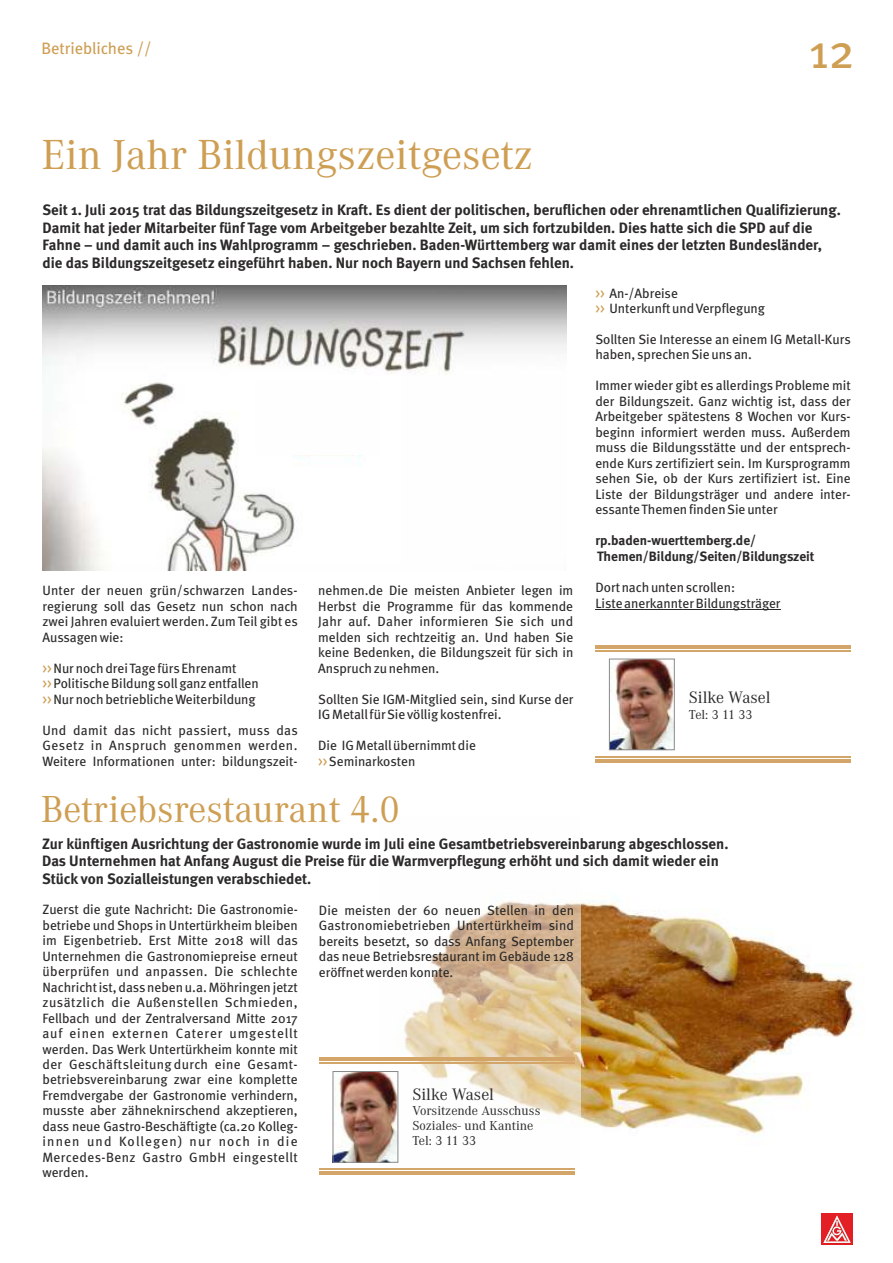
<style>
.page{position:relative;width:893px;height:1263px;background:#fff}
.page>*{position:absolute;margin:0;border:0;box-sizing:border-box;transform-origin:0 0}
.t1{font:47.85px "Meta";color:#ce9e53}
.t2{font:43.65px "Corporate A";color:#ce9e53}
.t3{font:39px "Corporate A";color:#ce9e53}
.t4{font:17.25px "Corporate A";color:#2b2a29}
.t5{font:16.5px "Meta Book LF";color:#ce9e53}
.t6{font:700 15px/17.5px "Meta";color:#2b2a29}
.t7{font:13.5px/15.5px "Meta";color:#2b2a29;text-align:justify}
.t8{font:700 13.5px/15.8px "Meta";color:#2b2a29}
.t9{font:13.5px/14.7px "Corporate A";color:#2b2a29}
.s1{color:#ce9e53}
</style>
<div class="page">
<img style="left:376px;top:900px;width:479px;height:263px">
<div style="left:379px;top:816px;width:202px;height:353px;background:#fefefe;opacity:.5"></div>
<div style="left:821px;top:1213px;width:32px;height:32px;background:linear-gradient(to right,#d31e22,#da1e23)"></div>
<svg style="left:823px;top:1215px;width:28px;height:28px"></svg>
<hr style="left:595px;top:609px;width:185px;height:1px;background:#2b2a29">
<img style="left:43px;top:285px;width:523px;height:285px">
<hr style="left:319px;top:1057px;width:255px;height:4px;background:#d4a568">
<hr style="left:319px;top:1063px;width:255px;height:1px;background:#d4a568">
<hr style="left:319px;top:1172px;width:255px;height:3px;background:#d4a568">
<hr style="left:319px;top:1168px;width:255px;height:2px;background:#d4a568">
<hr style="left:595px;top:645px;width:255px;height:3px;background:#d4a568">
<hr style="left:595px;top:650px;width:255px;height:2px;background:#d4a568">
<hr style="left:595px;top:759px;width:255px;height:3px;background:#d4a568">
<hr style="left:595px;top:756px;width:255px;height:1px;background:#d4a568">
<img style="left:335px;top:1073px;width:61px;height:87px">
<div style="left:333px;top:1071px;width:65px;height:91px;border:1px solid #898989"></div>
<img style="left:611px;top:661px;width:61px;height:87px">
<div style="left:609px;top:659px;width:65px;height:91px;border:1px solid #898989"></div>
<div style="left:255px;top:380px;width:124px;height:75px;background:#fefefe"></div>
<p class="t5" style="left:41px;top:41px;width:112px">Betriebliches //</p>
<h1 class="t1" style="left:809px;top:30px;width:48px">12</h1>
<h2 class="t2" style="left:42px;top:140px;width:493px">Ein Jahr Bildungszeitgesetz</h2>
<p class="t6" style="left:43px;top:203px;width:800px">Seit 1. Juli 2015 trat das Bildungszeitgesetz in Kraft. Es dient der politischen, beruflichen oder ehrenamtlichen Qualifizierung.<br>Damit hat jeder Mitarbeiter fünf Tage vom Arbeitgeber bezahlte Zeit, um sich fortzubilden. Dies hatte sich die SPD auf die Fahne – und damit auch ins Wahlprogramm – geschrieben. Baden-Württemberg war damit eines der letzten Bundesländer, die das Bildungszeitgesetz eingeführt haben. Nur noch Bayern und Sachsen fehlen.</p>
<p class="t7" style="left:43px;top:584px;width:257px">Unter der neuen grün/schwarzen Landes&shy;regierung soll das Gesetz nun schon nach zwei Jahren evaluiert werden. Zum Teil gibt es Aussagen wie:</p>
<p class="t7" style="left:42px;top:661px;width:218px;text-align:left"><span class="s1">&gt;&gt;</span>Nur noch drei Tage fürsEhrenamt<br><span class="s1">&gt;&gt;</span> Politische Bildung sollganzentfallen <span class="s1">&gt;&gt;</span> Nur noch betriebliche Weiterbildung</p>
<p class="t7" style="left:42px;top:723px;width:257px">Und damit das nicht passiert, muss das Gesetz in Anspruch genommen werden.<br>Weitere Informationen unter: bildungszeit-</p>
<p class="t7" style="left:318px;top:584px;width:257px">nehmen.de Die meisten Anbieter legen im Herbst die Programme für das kommende Jahr auf. Daher informieren Sie sich und melden sich rechtzeitig an. Und haben Sie keine Bedenken, die Bildungszeit für sich in Anspruch zu nehmen.</p>
<p class="t7" style="left:318px;top:692px;width:257px">Sollten Sie IGM-Mitglied sein, sind Kurse der<br>IG Metallfür Sie völlig kostenfrei.</p>
<p class="t7" style="left:318px;top:738px;width:159px">Die IG Metallübernimmtdie <span class="s1">&gt;&gt;</span>Seminarkosten</p>
<h3 class="t3" style="left:41px;top:796px;width:360px">Betriebsrestaurant 4.0</h3>
<p class="t7" style="left:595px;top:286px;width:171px"><span class="s1">&gt;&gt;</span> An-/Abreise<br><span class="s1">&gt;&gt;</span> Unterkunftund Verpflegung</p>
<p class="t7" style="left:595px;top:332px;width:257px">Sollten Sie Interesse an einem IG Metall-Kurs haben, sprechen Sie unsan.</p>
<p class="t7" style="left:595px;top:379px;width:257px">Immer wieder gibt es allerdings Probleme mit der Bildungszeit. Ganz wichtig ist, dass der Arbeitgeber spätestens 8 Wochen vor Kurs&shy;beginn informiert werden muss. Außerdem muss die Bildungsstätte und der entsprech&shy;ende Kurs zertifiziert sein. Im Kursprogramm sehen Sie, ob der Kurs zertifiziert ist. Eine Liste der Bildungsträger und andere inter&shy;essante Themen finden Sie unter</p>
<p class="t8" style="left:595px;top:534px;width:221px">rp.baden-wuerttemberg.de/<br>Themen/Bildung/Seiten/Bildungszeit</p>
<p class="t7" style="left:595px;top:581px;width:187px">Dortnach unten scrollen:<br>Liste anerkannter Bildungsträger</p>
<p class="t4" style="left:689px;top:692px;width:83px">Silke Wasel</p>
<p class="t9" style="left:689px;top:708px;width:65px">Tel: 3 11 33</p>
<p class="t6" style="left:42px;top:836px;width:688px">Zur künftigen Ausrichtung der Gastronomie wurde im Juli eine Gesamtbetriebsvereinbarung abgeschlossen.<br>Das Unternehmen hat Anfang August die Preise für die Warmverpflegung erhöht und sich damit wieder ein<br>Stück von Sozialleistungen verabschiedet.</p>
<p class="t7" style="left:42px;top:902px;width:257px">Zuerst die gute Nachricht: Die Gastronomie&shy;betriebe und Shops in Untertürkheim bleiben im Eigenbetrieb. Erst Mitte 2018 will das Unternehmen die Gastronomiepreise erneut überprüfen und anpassen. Die schlechte Nachrichtist, dassneben u.a. Möhringen jetzt zusätzlich die Außenstellen Schmieden, Fellbach und der Zentralversand Mitte 2017 auf einen externen Caterer umgestellt werden. Das Werk Untertürkheim konnte mit der Geschäftsleitung durch eine Gesamt&shy;betriebsvereinbarung zwar eine komplette Fremdvergabe der Gastronomie verhindern, musste aber zähneknirschend akzeptieren, dass neue Gastro-Beschäftigte (ca.20 Kolleg&shy;innen und Kollegen) nur noch in die Mercedes-Benz Gastro GmbH eingestellt werden.</p>
<p class="t7" style="left:319px;top:903px;width:257px">Die meisten der 60 neuen Stellen in den Gastronomiebetrieben Untertürkheim sind bereits besetzt, so dass Anfang September das neue Betriebsrestaurant im Gebäude 128 eröffnetwerden konnte.</p>
<p class="t4" style="left:412px;top:1088px;width:83px">Silke Wasel</p>
<p class="t9" style="left:412px;top:1105px;width:129px">Vorsitzende Ausschuss<br>Soziales- und Kantine<br>Tel: 3 11 33</p>
</div>
